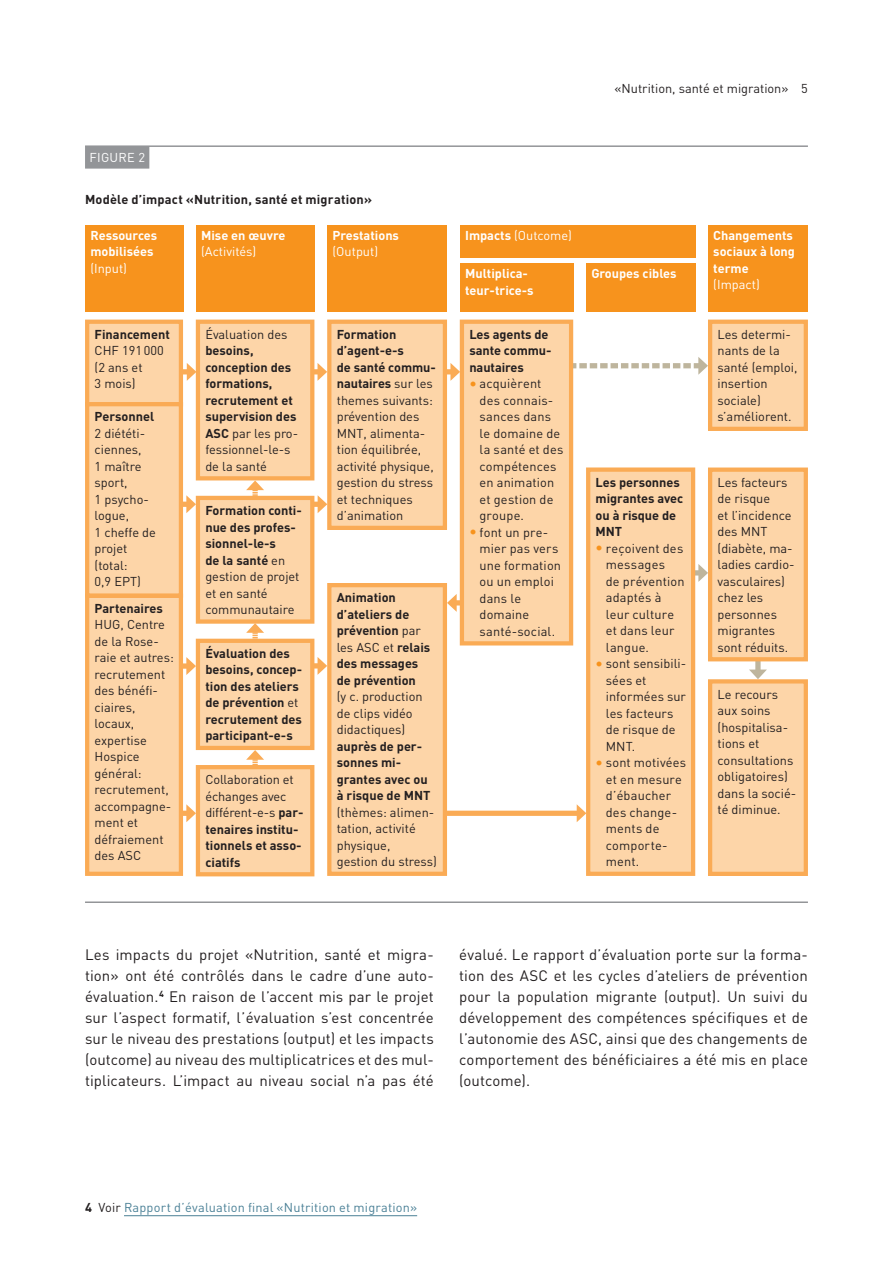
<style>
.page{position:relative;width:893px;height:1263px;background:#fff}
.page>*{position:absolute;margin:0;border:0;box-sizing:border-box;transform-origin:0 0}
.t1{font:15px/21px "DIN Pro";letter-spacing:.005em;color:#231f20;text-align:justify}
.t2{font:12.75px/16.5px "DIN Pro";color:#231f20}
.t3{font:700 12.75px/16.5px "DIN Pro";color:#231f20}
.t4{font:700 12.75px/16.5px "DIN Pro";color:#fff}
.t5{font:12.75px "DIN Pro";color:#fff}
.t6{font:12.75px "DIN Pro";letter-spacing:.01em;color:#4a8096}
.s1{font-weight:700}
.s2{font-weight:400}
.s3{font-weight:700;font-size:15px;color:#f7931d}
.s4{font-weight:700;color:#231f20}
.s5{color:#231f20}
</style>
<div class="page">
<hr style="left:85px;top:145px;width:723px;height:2px;background:#939598">
<div style="left:85px;top:146px;width:64px;height:23px;background:#939598"></div>
<hr style="left:85px;top:901px;width:723px;height:2px;background:#939598">
<div style="left:460px;top:225px;width:235px;height:33px;background:#f7931d"></div>
<div style="left:460px;top:263px;width:113px;height:48px;background:#f7931d"></div>
<div style="left:586px;top:263px;width:109px;height:48px;background:#f7931d"></div>
<div style="left:708px;top:225px;width:100px;height:86px;background:#f7931d"></div>
<div style="left:196px;top:225px;width:118px;height:86px;background:#f7931d"></div>
<div style="left:327px;top:225px;width:120px;height:86px;background:#f7931d"></div>
<div style="left:85px;top:225px;width:98px;height:86px;background:#f7931d"></div>
<svg style="left:85px;top:319px;width:723px;height:558px"></svg>
<hr style="left:124px;top:1215px;width:293px;height:1px;background:#4a8096">
<p class="t2" style="left:614px;top:80px;width:195px">«Nutrition, santé et migration» 5</p>
<p class="t5" style="left:89px;top:149px;width:57px">FIGURE 2</p>
<p class="t3" style="left:85px;top:190px;width:288px">Modèle d’impact «Nutrition, santé et migration»</p>
<p class="t4" style="left:90px;top:226px;width:68px">Ressources mobilisées</p>
<p class="t5" style="left:90px;top:260px;width:38px">(Input)</p>
<p class="t4" style="left:201px;top:226px;width:86px">Mise en œuvre</p>
<p class="t5" style="left:201px;top:243px;width:57px">(Activités)</p>
<p class="t4" style="left:332px;top:226px;width:68px">Prestations</p>
<p class="t5" style="left:332px;top:243px;width:47px">(Output)</p>
<p class="t5" style="left:465px;top:227px;width:108px"><span class="s1">Impacts</span> (Outcome)</p>
<p class="t4" style="left:465px;top:265px;width:70px">Multiplica&shy;teur-trice-s</p>
<p class="t4" style="left:591px;top:265px;width:87px">Groupes cibles</p>
<p class="t4" style="left:713px;top:226px;width:83px">Changements sociaux à long terme</p>
<p class="t5" style="left:713px;top:276px;width:48px">(Impact)</p>
<p class="t3" style="left:95px;top:325px;width:77px">Financement</p>
<p class="t2" style="left:95px;top:342px;width:71px">CHF 191000 (2 ans et<br>3 mois)</p>
<p class="t3" style="left:95px;top:408px;width:61px">Personnel</p>
<p class="t2" style="left:95px;top:424px;width:63px">2 diététi&shy;ciennes,<br>1 maître sport,<br>1 psycho&shy;logue,<br>1 cheffe de projet (total:<br>0,9 EPT)</p>
<p class="t3" style="left:95px;top:600px;width:70px">Partenaires</p>
<p class="t2" style="left:95px;top:616px;width:81px">HUG, Centre de la Rose&shy;raie et autres: recrutement des bénéfi&shy;ciaires, locaux, expertise<br>Hospice général: recrutement, accompagne&shy;ment et défraiement des ASC</p>
<p class="t2" style="left:205px;top:325px;width:84px">Évaluation des</p>
<p class="t3" style="left:205px;top:342px;width:94px">besoins, conception des formations, recrutement et supervision des<br>ASC <span class="s2">par les pro&shy;fessionnel-le-s de la santé</span></p>
<p class="t3" style="left:205px;top:502px;width:98px">Formation conti&shy;nue des profes&shy;sionnel-le-s<br>de la santé <span class="s2">en gestion de projet et en santé communautaire</span></p>
<p class="t3" style="left:205px;top:645px;width:98px">Évaluation des besoins, concep&shy;tion des ateliers de prévention <span class="s2">et </span>recrutement des participant-e-s</p>
<p class="t3" style="left:205px;top:771px;width:100px"><span class="s2">Collaboration et échanges avec différent-e-s</span> par&shy;tenaires institu&shy;tionnels et asso&shy;ciatifs</p>
<p class="t2" style="left:337px;top:325px;width:101px"><span class="s1">Formation d’agent-e-s<br>de santé commu&shy;nautaires</span> sur les themes suivants: prévention des<br>MNT, alimenta&shy;tion équilibrée, activité physique, gestion du stress et techniques d’animation</p>
<p class="t3" style="left:469px;top:325px;width:84px">Les agents de sante commu&shy;nautaires</p>
<p class="t2" style="left:480px;top:375px;width:85px;text-indent:-10px"><span class="s3">•</span> acquièrent des connais&shy;sances dans le domaine de la santé et des compétences en animation et gestion de groupe.</p>
<p class="t2" style="left:480px;top:523px;width:83px;text-indent:-10px"><span class="s3">•</span> font un pre&shy;mier pas vers une formation ou un emploi dans le domaine santé-social.</p>
<p class="t3" style="left:337px;top:589px;width:95px">Animation d’ateliers de prévention <span class="s2">par les ASC et</span> relais des messages de prévention</p>
<p class="t2" style="left:337px;top:688px;width:87px">(y c. production de clips vidéo didactiques)</p>
<p class="t3" style="left:337px;top:737px;width:95px">auprès de per&shy;sonnes mi&shy;grantes avec ou à risque de MNT</p>
<p class="t2" style="left:337px;top:803px;width:102px">(thèmes: alimen&shy;tation, activité physique,<br>gestion du stress)</p>
<p class="t3" style="left:596px;top:473px;width:89px">Les personnes migrantes avec ou à risque de<br>MNT</p>
<p class="t2" style="left:606px;top:539px;width:80px;text-indent:-10px"><span class="s3">•</span> reçoivent des messages<br>de prévention adaptés à leur culture et dans leur langue.</p>
<p class="t2" style="left:606px;top:655px;width:82px;text-indent:-10px"><span class="s3">•</span> sont sensibili&shy;sées et informées sur les facteurs de risque de<br>MNT.</p>
<p class="t2" style="left:606px;top:754px;width:82px;text-indent:-10px"><span class="s3">•</span> sont motivées et en mesure d’ébaucher des change&shy;ments de comporte&shy;ment.</p>
<p class="t2" style="left:717px;top:325px;width:81px">Les determi&shy;nants de la santé (emploi, insertion sociale) s’améliorent.</p>
<p class="t2" style="left:717px;top:473px;width:79px">Les facteurs de risque<br>et l’incidence des MNT (diabète, ma&shy;ladies cardio&shy;vasculaires) chez les personnes migrantes sont réduits.</p>
<p class="t2" style="left:717px;top:685px;width:80px">Le recours aux soins (hospitalisa&shy;tions et consultations obligatoires) dans la socié&shy;té diminue.</p>
<p class="t1" style="left:85px;top:943px;width:350px">Les impacts du projet «Nutrition, santé et migra&shy;tion» ont été contrôlés dans le cadre d’une auto&shy;évaluation.<sup>4</sup> En raison de l’accent mis par le projet sur l’aspect formatif, l’évaluation s’est concentrée sur le niveau des prestations (output) et les impacts (outcome) au niveau des multiplicatrices et des mul&shy;tiplicateurs. L’impact au niveau social n’a pas été</p>
<p class="t1" style="left:459px;top:943px;width:350px">évalué. Le rapport d’évaluation porte sur la forma&shy;tion des ASC et les cycles d’ateliers de prévention pour la population migrante (output). Un suivi du développement des compétences spécifiques et de l’autonomie des ASC, ainsi que des changements de comportement des bénéficiaires a été mis en place (outcome).</p>
<p class="t6" style="left:85px;top:1199px;width:334px"><span class="s4">4</span> <span class="s5">Voir</span> Rapport d’évaluation final «Nutrition et migration»</p>
</div>
